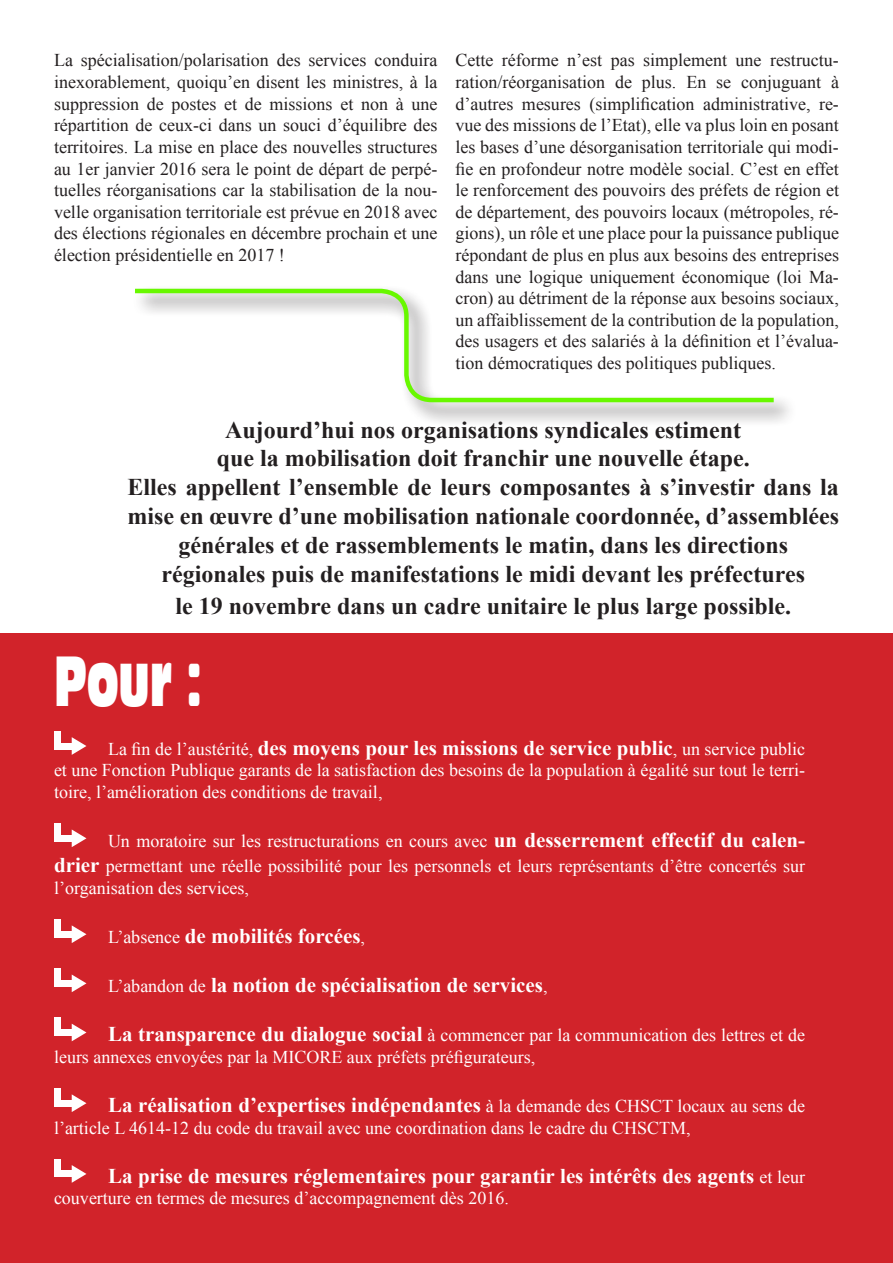
<style>
.page{position:relative;width:893px;height:1263px;background:#fff}
.page>*{position:absolute;margin:0;border:0;box-sizing:border-box;transform-origin:0 0}
.t1{font:66px "Antique Olive Compact";color:#fff;scale:.6 1}
.t2{font:700 24px/28.8px "Times New Roman";color:#231f20;text-align:center}
.t3{font:700 21px "Times New Roman";color:#fff}
.t4{font:18px/21.6px "Times New Roman";color:#231f20;text-align:justify}
.t5{font:18px/21.6px "Times New Roman";color:#fff}
.s1{font-weight:400;font-size:18px}
.s2{font-weight:700;font-size:21px}
</style>
<div class="page">
<div style="left:0;top:634px;width:893px;height:629px;background:#d1232a"></div>
<div style="left:54px;top:743px;width:20px;height:6px;background:#fff"></div>
<svg style="left:72px;top:737px;width:14px;height:18px"></svg>
<div style="left:54px;top:731px;width:6px;height:18px;background:#fff"></div>
<div style="left:54px;top:835px;width:20px;height:6px;background:#fff"></div>
<svg style="left:72px;top:829px;width:14px;height:18px"></svg>
<div style="left:54px;top:823px;width:6px;height:18px;background:#fff"></div>
<div style="left:54px;top:931px;width:20px;height:6px;background:#fff"></div>
<svg style="left:72px;top:925px;width:14px;height:18px"></svg>
<div style="left:54px;top:919px;width:6px;height:18px;background:#fff"></div>
<div style="left:54px;top:980px;width:20px;height:6px;background:#fff"></div>
<svg style="left:72px;top:974px;width:14px;height:18px"></svg>
<div style="left:54px;top:968px;width:6px;height:18px;background:#fff"></div>
<div style="left:54px;top:1029px;width:20px;height:7px;background:#fff"></div>
<svg style="left:72px;top:1024px;width:14px;height:17px"></svg>
<div style="left:54px;top:1017px;width:6px;height:18px;background:#fff"></div>
<div style="left:54px;top:1100px;width:20px;height:6px;background:#fff"></div>
<svg style="left:72px;top:1094px;width:14px;height:18px"></svg>
<div style="left:54px;top:1088px;width:6px;height:18px;background:#fff"></div>
<div style="left:54px;top:1171px;width:20px;height:6px;background:#fff"></div>
<svg style="left:72px;top:1165px;width:14px;height:18px"></svg>
<div style="left:54px;top:1159px;width:6px;height:17px;background:#fff"></div>
<div style="left:131px;top:284px;width:665px;height:142px;background:#231f20;opacity:.75"></div>
<svg style="left:131px;top:286px;width:647px;height:118px"></svg>
<p class="t4" style="left:54px;top:49px;width:385px">La spécialisation/polarisation des services conduira inexorablement, quoiqu’en disent les ministres, à la suppression de postes et de missions et non à une répartition de ceux-ci dans un souci d’équilibre des territoires. La mise en place des nouvelles structures au 1er janvier 2016 sera le point de départ de perpé&shy;tuelles réorganisations car la stabilisation de la nou&shy;velle organisation territoriale est prévue en 2018 avec des élections régionales en décembre prochain et une élection présidentielle en 2017 !</p>
<p class="t4" style="left:455px;top:49px;width:385px">Cette réforme n’est pas simplement une restructu&shy;ration/réorganisation de plus. En se conjuguant à d’autres mesures (simplification administrative, re&shy;vue des missions de l’Etat), elle va plus loin en posant les bases d’une désorganisation territoriale qui modi&shy;fie en profondeur notre modèle social. C’est en effet le renforcement des pouvoirs des préfets de région et de département, des pouvoirs locaux (métropoles, ré&shy;gions), un rôle et une place pour la puissance publique répondant de plus en plus aux besoins des entreprises dans une logique uniquement économique (loi Ma&shy;cron) au détriment de la réponse aux besoins sociaux, un affaiblissement de la contribution de la population, des usagers et des salariés à la définition et l’évalua&shy;tion démocratiques des politiques publiques.</p>
<p class="t2" style="left:225px;top:415px;width:518px">Aujourd’hui nos organisations syndicales estiment</p>
<p class="t2" style="left:217px;top:443px;width:534px">que la mobilisation doit franchir une nouvelle étape.</p>
<p class="t2" style="left:128px;top:472px;width:713px">Elles appellent l’ensemble de leurs composantes à s’investir dans la mise en œuvre d’une mobilisation nationale coordonnée, d’assemblées générales et de rassemblements le matin, dans les directions</p>
<p class="t2" style="left:161px;top:559px;width:645px">régionales puis de manifestations le midi devant les préfectures</p>
<p class="t2" style="left:176px;top:591px;width:617px">le 19 novembre dans un cadre unitaire le plus large possible.</p>
<p class="t1" style="left:54px;top:636px;width:247px">Pour :</p>
<p class="t3" style="left:108px;top:733px;width:699px"><span class="s1">La fin de l’austérité,</span> des moyens pour les missions de service public<span class="s1">, un service public</span></p>
<p class="t5" style="left:54px;top:759px;width:753px">et une Fonction Publique garants de la satisfaction des besoins de la population à égalité sur tout le terri&shy;toire, l’amélioration des conditions de travail,</p>
<p class="t5" style="left:54px;top:828px;width:753px;line-height:25.2px;text-align:right">Un moratoire sur les restructurations en cours avec <span class="s2">un desserrement effectif du calen-<br>drier</span> permettant une réelle possibilité pour les personnels et leurs représentants d’être concertés sur</p>
<p class="t5" style="left:54px;top:877px;width:197px">l’organisation des services,</p>
<p class="t3" style="left:108px;top:921px;width:259px"><span class="s1">L’absence</span> de mobilités forcées<span class="s1">,</span></p>
<p class="t3" style="left:108px;top:971px;width:441px"><span class="s1">L’abandon de</span> la notion de spécialisation de services<span class="s1">,</span></p>
<p class="t5" style="left:54px;top:1024px;width:753px;text-indent:54px"><span class="s2">La transparence du dialogue social</span> à commencer par la communication des lettres et de leurs annexes envoyées par la MICORE aux préfets préfigurateurs,</p>
<p class="t3" style="left:108px;top:1090px;width:699px">La réalisation d’expertises indépendantes <span class="s1">à la demande des CHSCT locaux au sens de</span></p>
<p class="t5" style="left:54px;top:1116px;width:638px">l’article L 4614-12 du code du travail avec une coordination dans le cadre du CHSCTM,</p>
<p class="t3" style="left:108px;top:1161px;width:699px">La prise de mesures réglementaires pour garantir les intérêts des agents <span class="s1">et leur</span></p>
<p class="t5" style="left:54px;top:1187px;width:456px">couverture en termes de mesures d’accompagnement dès 2016.</p>
</div>
